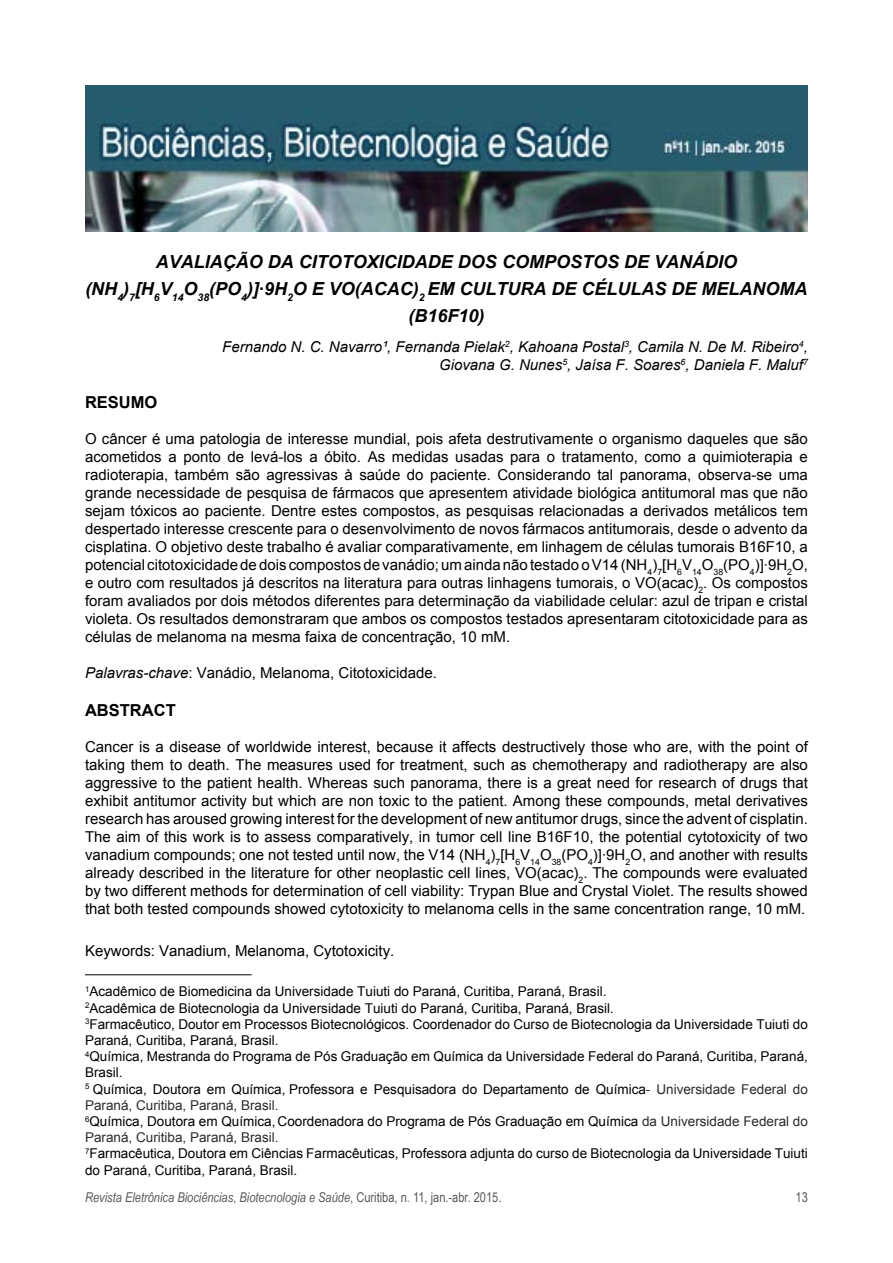
<style>
.page{position:relative;width:893px;height:1263px;background:#fff}
.page>*{position:absolute;margin:0;border:0;box-sizing:border-box;transform-origin:0 0}
.t1{font:italic 700 18px/27px "Arial";color:#000;text-align:center}
.t2{font:700 16.5px "Arial";color:#000}
.t3{font:15px/18px "Arial";color:#000;text-align:justify}
.t4{font:italic 15px/18px "Arial";color:#000;text-align:right}
.t5{font:13.5px/16.2px "Arial";color:#000}
.t6{font:italic 13.5px "Arial Narrow";color:#58595b}
.t7{font:13.5px "Arial Narrow";color:#58595b}
.s1{font-style:italic}
.s2{color:#2a2a2a}
.s3{font-style:normal}
</style>
<div class="page">
<img style="left:85px;top:85px;width:723px;height:146px">
<hr style="left:85px;top:974px;width:167px;height:1px;background:#000">
<p class="t1" style="left:85px;top:249px;width:724px">AVALIAÇÃO DA CITOTOXICIDADE DOS COMPOSTOS DE VANÁDIO (NH<sub>4</sub>)<sub>7</sub>[H<sub>6</sub>V<sub>14</sub>O<sub>38</sub>(PO<sub>4</sub>)]∙9H<sub>2</sub>O E VO(ACAC)<sub>2</sub> EM CULTURA DE CÉLULAS DE MELANOMA (B16F10)</p>
<p class="t4" style="left:222px;top:338px;width:587px">Fernando N. C. Navarro¹, Fernanda Pielak<sup>2</sup>, Kahoana Postal<sup>3</sup>, Camila N. De M. Ribeiro<sup>4</sup>,<br>Giovana G. Nunes<sup>5</sup>, Jaísa F. Soares<sup>6</sup>, Daniela F. Maluf<sup>7</sup></p>
<p class="t2" style="left:85px;top:391px;width:74px">RESUMO</p>
<p class="t3" style="left:85px;top:430px;width:724px">O câncer é uma patologia de interesse mundial, pois afeta destrutivamente o organismo daqueles que são acometidos a ponto de levá-los a óbito. As medidas usadas para o tratamento, como a quimioterapia e radioterapia, também são agressivas à saúde do paciente. Considerando tal panorama, observa-se uma grande necessidade de pesquisa de fármacos que apresentem atividade biológica antitumoral mas que não sejam tóxicos ao paciente. Dentre estes compostos, as pesquisas relacionadas a derivados metálicos tem despertado interesse crescente para o desenvolvimento de novos fármacos antitumorais, desde o advento da cisplatina. O objetivo deste trabalho é avaliar comparativamente, em linhagem de células tumorais B16F10, a potencial citotoxicidade de dois compostos de vanádio; um ainda não testado o V14 (NH<sub>4</sub>)<sub>7</sub>[H<sub>6</sub>V<sub>14</sub>O<sub>38</sub>(PO<sub>4</sub>)]∙9H<sub>2</sub>O, e outro com resultados já descritos na literatura para outras linhagens tumorais, o VO(acac)<sub>2</sub>. Os compostos foram avaliados por dois métodos diferentes para determinação da viabilidade celular: azul de tripan e cristal violeta. Os resultados demonstraram que ambos os compostos testados apresentaram citotoxicidade para as células de melanoma na mesma faixa de concentração, 10 mM.</p>
<p class="t3" style="left:85px;top:664px;width:353px"><span class="s1">Palavras-chave</span>: Vanádio, Melanoma, Citotoxicidade.</p>
<p class="t2" style="left:85px;top:699px;width:92px">ABSTRACT</p>
<p class="t3" style="left:85px;top:738px;width:724px">Cancer is a disease of worldwide interest, because it affects destructively those who are, with the point of taking them to death. The measures used for treatment, such as chemotherapy and radiotherapy are also aggressive to the patient health. Whereas such panorama, there is a great need for research of drugs that exhibit antitumor activity but which are non toxic to the patient. Among these compounds, metal derivatives research has aroused growing interest for the development of new antitumor drugs, since the advent of cisplatin.<br>The aim of this work is to assess comparatively, in tumor cell line B16F10, the potential cytotoxicity of two vanadium compounds; one not tested until now, the V14 (NH<sub>4</sub>)<sub>7</sub>[H<sub>6</sub>V<sub>14</sub>O<sub>38</sub>(PO<sub>4</sub>)]∙9H<sub>2</sub>O, and another with results already described in the literature for other neoplastic cell lines, VO(acac)<sub>2</sub>. The compounds were evaluated by two different methods for determination of cell viability: Trypan Blue and Crystal Violet. The results showed that both tested compounds showed cytotoxicity to melanoma cells in the same concentration range, 10 mM.</p>
<p class="t3" style="left:85px;top:942px;width:311px">Keywords: Vanadium, Melanoma, Cytotoxicity.</p>
<p class="t5" style="left:85px;top:984px;width:724px"><sup>1</sup>Acadêmico de Biomedicina da Universidade Tuiuti do Paraná, Curitiba, Paraná, Brasil.<br><sup>2</sup>Acadêmica de Biotecnologia da Universidade Tuiuti do Paraná, Curitiba, Paraná, Brasil.<br><sup>3</sup>Farmacêutico, Doutor em Processos Biotecnológicos. Coordenador do Curso de Biotecnologia da Universidade Tuiuti do Paraná, Curitiba, Paraná, Brasil.<br><sup>4</sup>Química, Mestranda do Programa de Pós Graduação em Química da Universidade Federal do Paraná, Curitiba, Paraná, Brasil.<br><sup>5</sup> Química, Doutora em Química, Professora e Pesquisadora do Departamento de Química<span class="s2">- Universidade Federal do Paraná, Curitiba, Paraná, Brasil.<br></span><sup>6</sup>Química, Doutora em Química, Coordenadora do Programa de Pós Graduação em Química <span class="s2">da Universidade Federal do Paraná, Curitiba, Paraná, Brasil.<br></span><sup>7</sup>Farmacêutica, Doutora em Ciências Farmacêuticas, Professora adjunta do curso de Biotecnologia da Universidade Tuiuti do Paraná, Curitiba, Paraná, Brasil.</p>
<p class="t6" style="left:85px;top:1188px;width:418px">Revista Eletrônica Biociências, Biotecnologia e Saúde<span class="s3">, Curitiba, n. 11, jan.-abr. 2015.</span></p>
<p class="t7" style="left:796px;top:1187px;width:14px">13</p>
</div>
